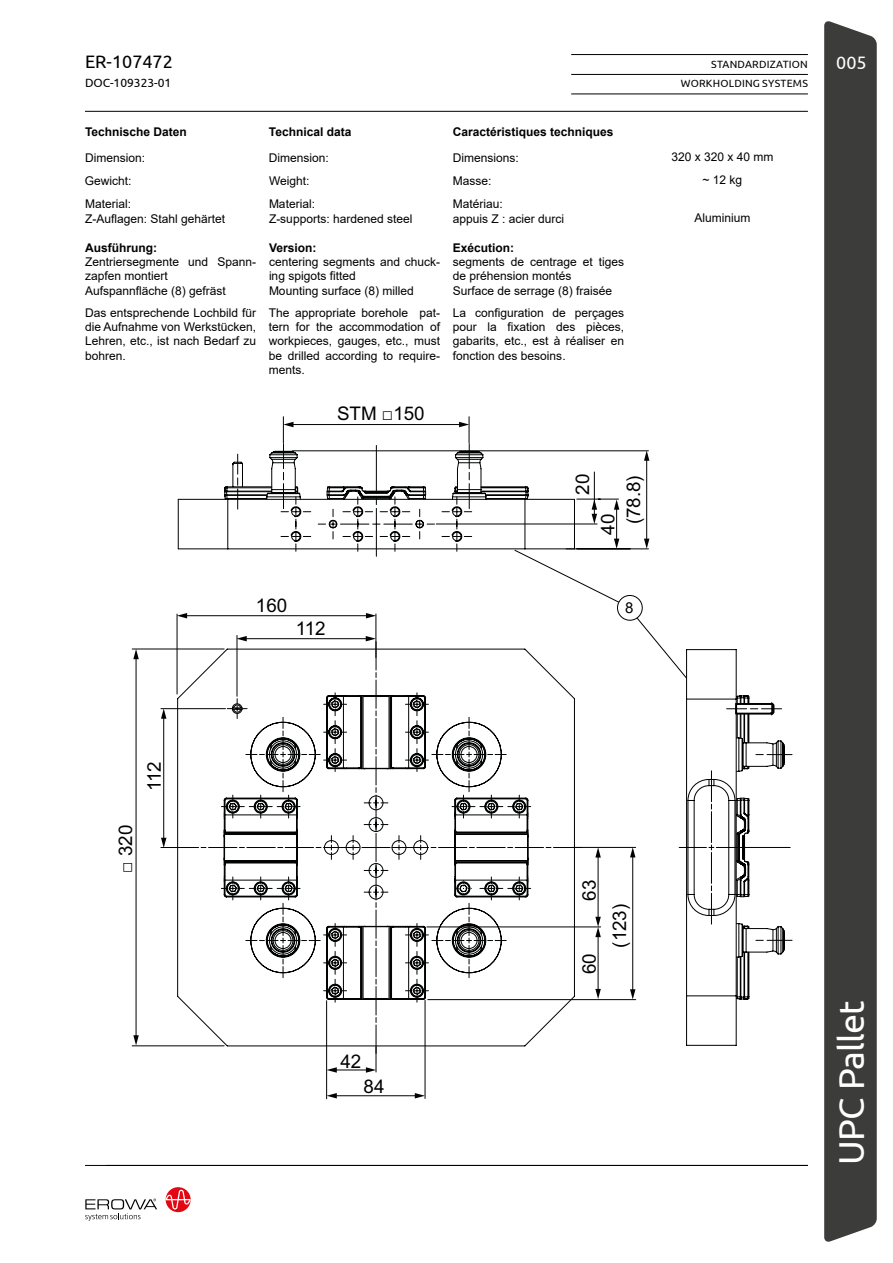
<style>
.page{position:relative;width:893px;height:1263px;background:#fff}
.page>*{position:absolute;margin:0;border:0;box-sizing:border-box;transform-origin:0 0}
.t1{font:36px "Ubuntu";letter-spacing:-.025em;color:#fff}
.t2{font:18.75px/25.8px "Arial";color:#000}
.t3{font:18px "Ubuntu";color:#000}
.t4{font:18px "Ubuntu";color:#fff}
.t5{font:15px "Arial";color:#000}
.t6{font:12px/14.4px "Arial";color:#000}
.t7{font:700 12px "Arial";color:#000}
.t8{font:12px "Ubuntu";color:#000}
.t9{font:10.5px "Ubuntu";letter-spacing:.02em;color:#000}
</style>
<div class="page">
<div style="left:824px;top:21px;width:53px;height:1221px;background:#3c3c3b"></div>
<hr style="left:571px;top:54px;width:237px;height:1px;background:#000">
<hr style="left:571px;top:74px;width:237px;height:1px;background:#000">
<hr style="left:571px;top:94px;width:237px;height:1px;background:#000">
<hr style="left:85px;top:1165px;width:723px;height:1px;background:#000">
<hr style="left:85px;top:111px;width:723px;height:1px;background:#000">
<svg style="left:85px;top:1187px;width:106px;height:34px"></svg>
<hr style="left:136px;top:657px;width:1px;height:380px;background:#010202">
<svg style="left:133px;top:1035px;width:6px;height:10px"></svg>
<svg style="left:133px;top:649px;width:6px;height:10px"></svg>
<hr style="left:132px;top:648px;width:92px;height:1px;background:#010202">
<hr style="left:132px;top:1045px;width:92px;height:1px;background:#010202">
<hr style="left:335px;top:1095px;width:82px;height:1px;background:#010202">
<svg style="left:327px;top:1093px;width:10px;height:5px"></svg>
<svg style="left:415px;top:1093px;width:10px;height:5px"></svg>
<hr style="left:326px;top:1001px;width:1px;height:98px;background:#010202">
<hr style="left:425px;top:1000px;width:1px;height:98px;background:#010202">
<hr style="left:292px;top:424px;width:169px;height:1px;background:#010202">
<svg style="left:283px;top:417px;width:10px;height:26px"></svg>
<svg style="left:459px;top:417px;width:11px;height:26px"></svg>
<svg style="left:161px;top:450px;width:631px;height:623px"></svg>
<div style="left:617px;top:595px;width:25px;height:25px;background:#fff;border-radius:50%"></div>
<div style="left:617px;top:595px;width:26px;height:26px;border:1px solid #000;border-radius:50%"></div>
<h3 class="t3" style="left:85px;top:51px;width:89px">ER-107472</h3>
<p class="t8" style="left:85px;top:76px;width:88px">DOC-109323-01</p>
<p class="t7" style="left:85px;top:124px;width:103px">Technische Daten</p>
<p class="t6" style="left:85px;top:150px;width:62px">Dimension:</p>
<p class="t6" style="left:85px;top:174px;width:48px">Gewicht:</p>
<p class="t6" style="left:85px;top:197px;width:142px">Material:<br>Z-Auflagen: Stahl gehärtet</p>
<p class="t7" style="left:85px;top:239px;width:73px">Ausführung:</p>
<p class="t6" style="left:85px;top:254px;width:173px">Zentriersegmente und Spann&shy;zapfen montiert<br>Aufspannfläche (8) gefräst</p>
<p class="t7" style="left:269px;top:124px;width:84px">Technical data</p>
<p class="t6" style="left:269px;top:150px;width:62px">Dimension:</p>
<p class="t6" style="left:269px;top:197px;width:145px">Material:<br>Z-supports: hardened steel</p>
<p class="t7" style="left:269px;top:239px;width:49px">Version:</p>
<p class="t6" style="left:269px;top:254px;width:173px">centering segments and chuck&shy;ing spigots fitted<br>Mounting surface (8) milled</p>
<p class="t6" style="left:269px;top:174px;width:42px">Weight:</p>
<p class="t7" style="left:453px;top:124px;width:162px">Caractéristiques techniques</p>
<p class="t6" style="left:453px;top:150px;width:68px">Dimensions:</p>
<p class="t6" style="left:453px;top:197px;width:113px">Matériau:<br>appuis Z : acier durci</p>
<p class="t7" style="left:453px;top:239px;width:63px">Exécution:</p>
<p class="t6" style="left:453px;top:254px;width:173px">segments de centrage et tiges de préhension montés<br>Surface de serrage (8) fraisée</p>
<p class="t6" style="left:453px;top:174px;width:40px">Masse:</p>
<p class="t6" style="left:85px;top:305px;width:173px;text-align:justify">Das entsprechende Lochbild für die Aufnahme von Werkstücken, Lehren, etc., ist nach Bedarf zu bohren.</p>
<p class="t6" style="left:269px;top:305px;width:173px;text-align:justify">The appropriate borehole pat&shy;tern for the accommodation of workpieces, gauges, etc., must be drilled according to require&shy;ments.</p>
<p class="t6" style="left:453px;top:305px;width:173px;text-align:justify">La configuration de perçages pour la fixation des pièces, gabarits, etc., est à réaliser en fonction des besoins.</p>
<h2 class="t2" style="left:337px;top:401px;width:89px">STM □150</h2>
<h2 class="t2" style="left:570px;top:495px;width:22px;rotate:-90deg">20</h2>
<h2 class="t2" style="left:595px;top:524px;width:51px;text-indent:-10px;rotate:-90deg">40 (78.8)</h2>
<h2 class="t2" style="left:256px;top:592px;width:33px">160</h2>
<h2 class="t2" style="left:296px;top:615px;width:31px">112</h2>
<p class="t5" style="left:625px;top:597px;width:10px">8</p>
<p class="t9" style="left:711px;top:58px;width:98px">STANDARDIZATION</p>
<h3 class="t4" style="left:836px;top:52px;width:32px">005</h3>
<p class="t9" style="left:681px;top:77px;width:128px">WORKHOLDING SYSTEMS</p>
<p class="t6" style="left:671px;top:149px;width:104px">320 x 320 x 40 mm</p>
<p class="t6" style="left:702px;top:173px;width:41px">~ 12 kg</p>
<p class="t6" style="left:694px;top:210px;width:58px">Aluminium</p>
<h2 class="t2" style="left:112px;top:873px;width:49px;rotate:-90deg">□ 320</h2>
<h2 class="t2" style="left:141px;top:791px;width:31px;rotate:-90deg">112</h2>
<h2 class="t2" style="left:340px;top:1048px;width:22px">42</h2>
<h2 class="t2" style="left:364px;top:1073px;width:22px">84</h2>
<h2 class="t2" style="left:576px;top:901px;width:22px;rotate:-90deg">63</h2>
<h2 class="t2" style="left:576px;top:974px;width:22px;rotate:-90deg">60</h2>
<h2 class="t2" style="left:607px;top:948px;width:45px;rotate:-90deg">(123)</h2>
<h1 class="t1" style="left:830px;top:1165px;width:166px;rotate:-90deg">UPC Pallet</h1>
</div>
